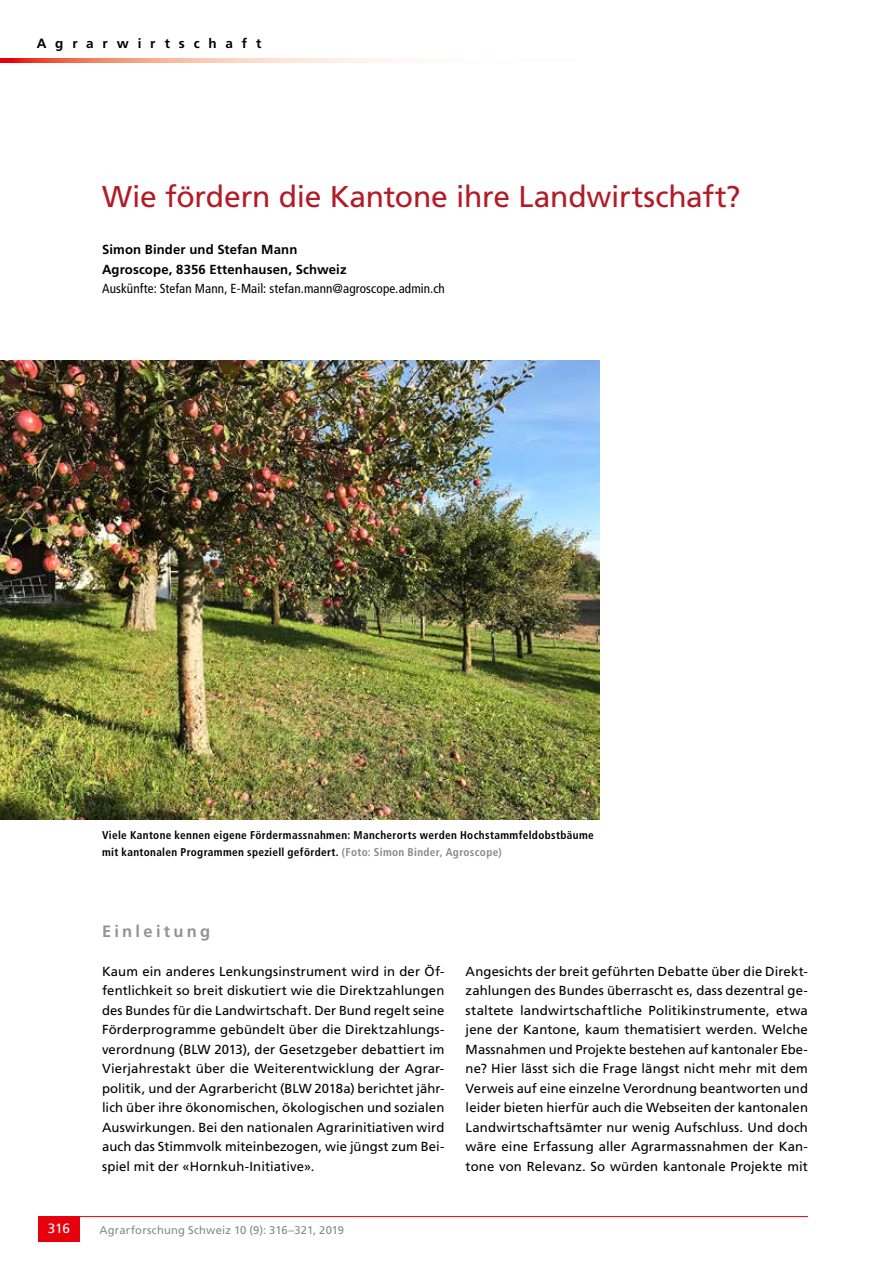
<style>
.page{position:relative;width:893px;height:1263px;background:#fff}
.page>*{position:absolute;margin:0;border:0;box-sizing:border-box;transform-origin:0 0}
.t1{font:30px "Frutiger LT Std";letter-spacing:-.01em;color:#b21c27}
.t2{font:700 16.5px "Frutiger LT Std";letter-spacing:.2em;color:#929493}
.t3{font:700 13.5px "Frutiger LT Std";letter-spacing:.655em;color:#000}
.t4{font:13.5px "Frutiger LT Std";color:#fff}
.t5{font:13.2px/19.5px "Frutiger LT Std";letter-spacing:.01em;color:#000;text-align:justify}
.t6{font:condensed 13.2px "Frutiger LT Std";letter-spacing:.01em;color:#000}
.t7{font:700 13.2px/19.5px "Frutiger LT Std";letter-spacing:.01em;color:#000}
.t8{font:700 condensed 11.25px/16.5px "Frutiger LT Std";letter-spacing:.03em;color:#000}
.t9{font:11.25px "Frutiger LT Std";letter-spacing:.015em;color:#878988}
.s1{color:#878988}
</style>
<div class="page">
<svg style="left:0;top:58px;width:403px;height:5px;background:#f6b09e"></svg>
<hr style="left:38px;top:1216px;width:770px;height:1px;background:#e7000e">
<div style="left:38px;top:1216px;width:42px;height:26px;background:#e7000e"></div>
<img style="left:0;top:360px;width:599px;height:459px">
<p class="t3" style="left:37px;top:36px;width:226px">Agrarwirtschaft</p>
<h1 class="t1" style="left:102px;top:179px;width:640px">Wie fördern die Kantone ihre Landwirtschaft?</h1>
<p class="t7" style="left:102px;top:240px;width:246px">Simon Binder und Stefan Mann<br>Agroscope, 8356 Ettenhausen, Schweiz</p>
<p class="t6" style="left:102px;top:281px;width:344px">Auskünfte: Stefan Mann, E-Mail: stefan.mann@agroscope.admin.ch</p>
<p class="t8" style="left:102px;top:827px;width:493px">Viele Kantone kennen eigene Fördermassnahmen: Mancherorts werden Hochstammfeldobstbäume mit kantonalen Programmen speziell gefördert. <span class="s1">(Foto: Simon Binder, Agroscope)</span></p>
<p class="t2" style="left:102px;top:921px;width:110px">Einleitung</p>
<p class="t5" style="left:102px;top:961px;width:344px">Kaum ein anderes Lenkungsinstrument wird in der Öf&shy;fentlichkeit so breit diskutiert wie die Direktzahlungen des Bundes für die Landwirtschaft. Der Bund regelt seine Förderprogramme gebündelt über die Direktzahlungs&shy;verordnung (BLW 2013), der Gesetzgeber debattiert im Vierjahrestakt über die Weiterentwicklung der Agrar&shy;politik, und der Agrarbericht (BLW 2018a) berichtet jähr&shy;lich über ihre ökonomischen, ökologischen und sozialen Auswirkungen. Bei den nationalen Agrarinitiativen wird auch das Stimmvolk miteinbezogen, wie jüngst zum Bei&shy;spiel mit der «Hornkuh-Initiative».</p>
<p class="t4" style="left:48px;top:1221px;width:24px">316</p>
<p class="t9" style="left:99px;top:1223px;width:246px">Agrarforschung Schweiz 10 (9): 316–321, 2019</p>
<p class="t5" style="left:466px;top:961px;width:344px">Angesichts der breit geführten Debatte über die Direkt&shy;zahlungen des Bundes überrascht es, dass dezentral ge&shy;staltete landwirtschaftliche Politikinstrumente, etwa jene der Kantone, kaum thematisiert werden. Welche Massnahmen und Projekte bestehen auf kantonaler Ebe&shy;ne? Hier lässt sich die Frage längst nicht mehr mit dem Verweis auf eine einzelne Verordnung beantworten und leider bieten hierfür auch die Webseiten der kantonalen Landwirtschaftsämter nur wenig Aufschluss. Und doch wäre eine Erfassung aller Agrarmassnahmen der Kan&shy;tone von Relevanz. So würden kantonale Projekte mit</p>
</div>
